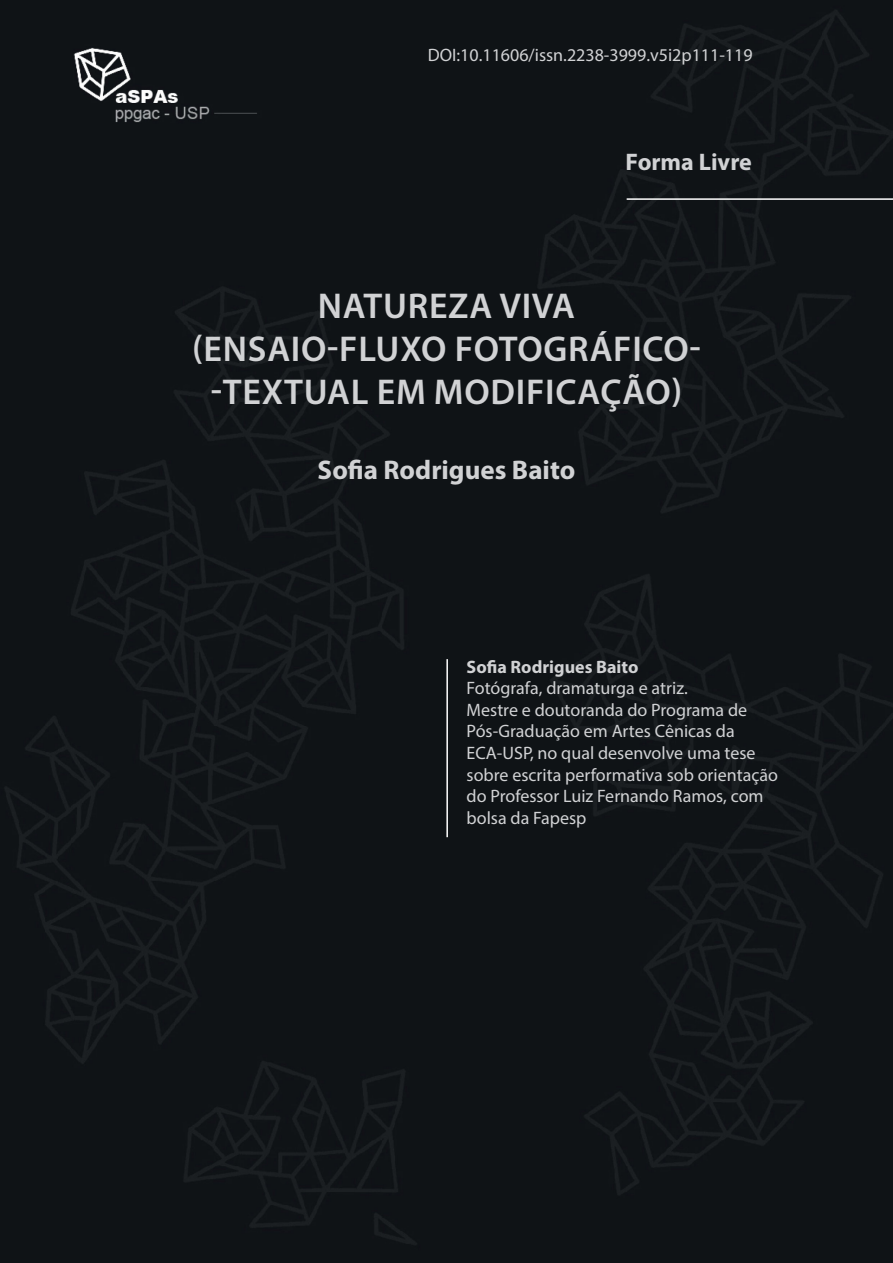
<style>
.page{position:relative;width:893px;height:1263px;background:#fff}
.page>*{position:absolute;margin:0;border:0;box-sizing:border-box;transform-origin:0 0}
.titulo{font:600 36px/43.2px "Myriad Pro";letter-spacing:.02em;color:#d1d2d4;text-align:center}
.autor{font:700 27px "Myriad Pro";color:#d1d2d4}
.t1{font:700 24px "Myriad Pro";color:#d1d2d4}
.mini-curriculo{font:18px/21.6px "Myriad Pro";color:#d1d2d4}
.mini-curriculo-2{font:700 18px "Myriad Pro";color:#d1d2d4}
</style>
<div class="page">
<img style="left:0;top:0;width:893px;height:1263px">
<hr style="left:627px;top:198px;width:266px;height:2px;background:#fff">
<hr style="left:446px;top:659px;width:2px;height:178px;background:#fff">
<p class="mini-curriculo" style="left:428px;top:44px;width:326px">DOI:10.11606/issn.2238-3999.v5i2p111-119</p>
<p class="t1" style="left:626px;top:147px;width:128px">Forma Livre</p>
<p class="titulo" style="left:192px;top:283px;width:510px">NATUREZA VIVA (ENSAIO-FLUXO FOTOGRÁFICO--TEXTUAL EM MODIFICAÇÃO)</p>
<p class="autor" style="left:318px;top:453px;width:259px">Sofia Rodrigues Baito</p>
<p class="mini-curriculo-2" style="left:467px;top:655px;width:173px">Sofia Rodrigues Baito</p>
<p class="mini-curriculo" style="left:467px;top:677px;width:313px">Fotógrafa, dramaturga e atriz.<br>Mestre e doutoranda do Programa de Pós-Graduação em Artes Cênicas da ECA-USP, no qual desenvolve uma tese sobre escrita performativa sob orientação do Professor Luiz Fernando Ramos, com bolsa da Fapesp</p>
</div>
